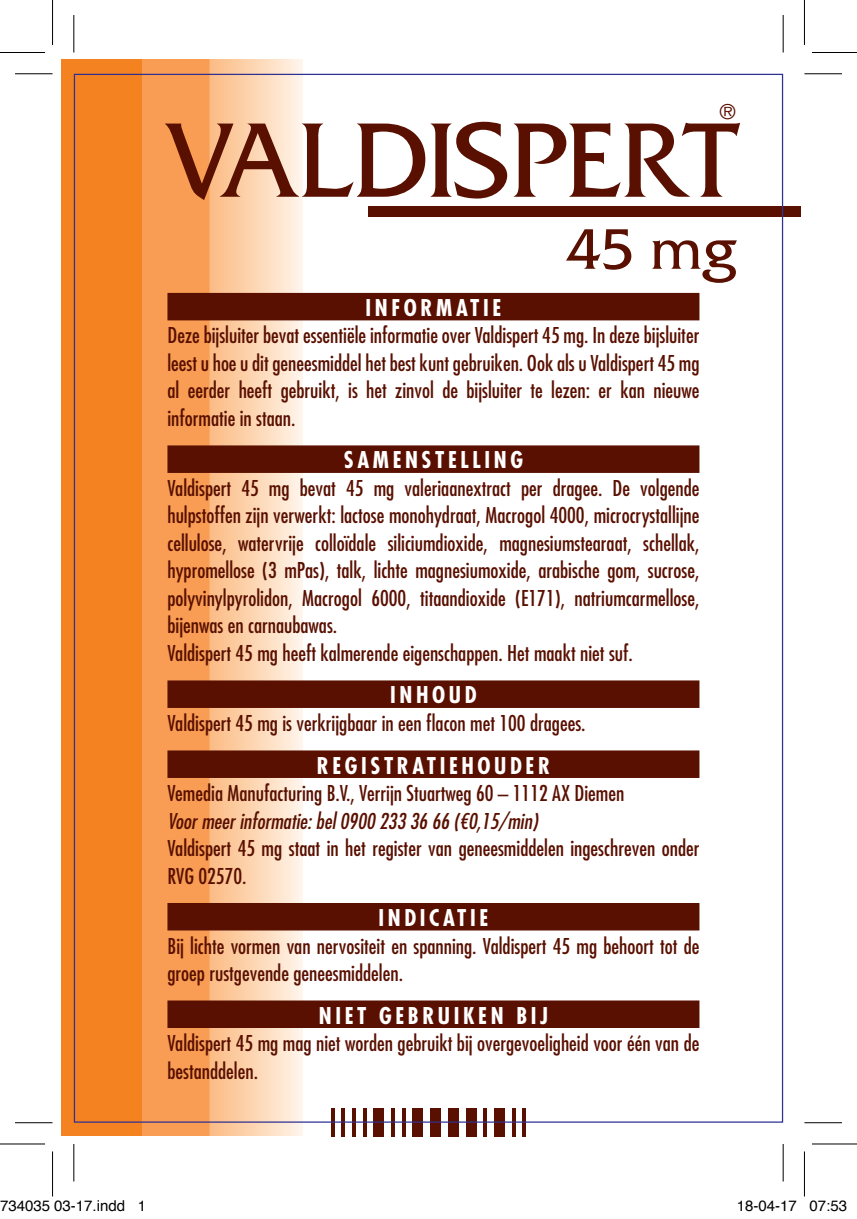
<style>
.page{position:relative;width:857px;height:1219px;background:#fff}
.page>*{position:absolute;margin:0;border:0;box-sizing:border-box;transform-origin:0 0}
.t1{font:111.25px "Friz Quadrata";letter-spacing:-.02em;color:#5a1000}
.t2{font:60px "Friz Quadrata";color:#5a1000}
.t3{font:700 condensed 22.5px "Futura Std";letter-spacing:.16em;color:#fff}
.t4{font:22.5px "Friz Quadrata";color:#5a1000}
.t5{font:condensed 21.25px/27.5px "Futura Std";color:#5a1000}
.t6{font:italic condensed 21.25px "Futura Std";color:#5a1000}
.t7{font:15px "Helvetica";color:#000}
</style>
<div class="page">
<hr style="left:301px;top:60px;width:2px;height:1076px;background:#fdf4f8">
<div style="left:61px;top:60px;width:81px;height:1076px;background:#f58220"></div>
<div style="left:142px;top:60px;width:68px;height:1076px;background:#f89d53"></div>
<hr style="left:209px;top:60px;width:2px;height:1076px;background:#fbbb85">
<div style="left:210px;top:60px;width:92px;height:1076px;background:linear-gradient(to right,#faba83,#fdf2e7)"></div>
<hr style="left:331px;top:1108px;width:3px;height:29px;background:#5a1000">
<hr style="left:341px;top:1108px;width:4px;height:29px;background:#5a1000">
<hr style="left:352px;top:1108px;width:4px;height:29px;background:#5a1000">
<svg style="left:363px;top:1108px;width:3px;height:29px"></svg>
<div style="left:373px;top:1108px;width:11px;height:29px;background:#5a1000"></div>
<hr style="left:391px;top:1108px;width:4px;height:29px;background:#5a1000">
<svg style="left:402px;top:1108px;width:3px;height:29px"></svg>
<div style="left:412px;top:1108px;width:11px;height:29px;background:#5a1000"></div>
<div style="left:430px;top:1108px;width:10px;height:29px;background:#5a1000"></div>
<div style="left:448px;top:1108px;width:10px;height:29px;background:#5a1000"></div>
<div style="left:465px;top:1108px;width:11px;height:29px;background:#5a1000"></div>
<hr style="left:483px;top:1108px;width:4px;height:29px;background:#5a1000">
<div style="left:494px;top:1108px;width:10px;height:29px;background:#5a1000"></div>
<svg style="left:512px;top:1108px;width:3px;height:29px"></svg>
<hr style="left:522px;top:1108px;width:4px;height:29px;background:#5a1000">
<div style="left:167px;top:293px;width:532px;height:27px;background:#5a1000"></div>
<div style="left:167px;top:445px;width:532px;height:28px;background:#5a1000"></div>
<div style="left:167px;top:680px;width:532px;height:28px;background:#5a1000"></div>
<div style="left:167px;top:750px;width:532px;height:28px;background:#5a1000"></div>
<div style="left:167px;top:903px;width:532px;height:27px;background:#5a1000"></div>
<div style="left:167px;top:1000px;width:532px;height:28px;background:#5a1000"></div>
<div style="left:368px;top:206px;width:432px;height:10px;background:#5a1000"></div>
<hr style="left:15px;top:73px;width:37px;height:1px;background:#000">
<hr style="left:804px;top:73px;width:37px;height:1px;background:#000">
<hr style="left:15px;top:1122px;width:37px;height:1px;background:#000">
<hr style="left:804px;top:1122px;width:37px;height:1px;background:#000">
<hr style="left:73px;top:15px;width:1px;height:37px;background:#000">
<hr style="left:73px;top:1144px;width:1px;height:37px;background:#000">
<hr style="left:782px;top:15px;width:1px;height:37px;background:#000">
<hr style="left:782px;top:1144px;width:1px;height:37px;background:#000">
<hr style="left:0;top:52px;width:45px;height:1px;background:#000">
<hr style="left:811px;top:52px;width:45px;height:1px;background:#000">
<hr style="left:0;top:1143px;width:45px;height:1px;background:#000">
<hr style="left:811px;top:1143px;width:45px;height:1px;background:#000">
<hr style="left:52px;top:0;width:1px;height:45px;background:#000">
<hr style="left:52px;top:1151px;width:1px;height:45px;background:#000">
<hr style="left:803px;top:0;width:1px;height:45px;background:#000">
<hr style="left:803px;top:1151px;width:1px;height:45px;background:#000">
<p class="t4" style="left:719px;top:99px;width:17px">®</p>
<h1 class="t1" style="left:167px;top:98px;width:571px">VALDISPERT</h1>
<h2 class="t2" style="left:566px;top:216px;width:172px">45 mg</h2>
<p class="t3" style="left:365px;top:294px;width:137px">INFORMATIE</p>
<p class="t5" style="left:167px;top:322px;width:533px;text-align:justify">Deze bijsluiter bevat essentiële informatie over Valdispert 45 mg. In deze bijsluiter leest u hoe u dit geneesmiddel het best kunt gebruiken. Ook als u Valdispert 45 mg al eerder heeft gebruikt, is het zinvol de bijsluiter te lezen: er kan nieuwe informatie in staan.</p>
<p class="t3" style="left:344px;top:446px;width:181px">SAMENSTELLING</p>
<p class="t5" style="left:167px;top:474px;width:533px">Valdispert 45 mg bevat 45 mg valeriaanextract per dragee. De volgende hulpstoffen zijn verwerkt: lactose monohydraat, Macrogol 4000, microcrystallijne cellulose, watervrije colloïdale siliciumdioxide, magnesiumstearaat, schellak, hypromellose (3 mPas), talk, lichte magnesiumoxide, arabische gom, sucrose, polyvinylpyrolidon, Macrogol 6000, titaandioxide (E171), natriumcarmellose, bijenwas en carnaubawas.<br>Valdispert 45 mg heeft kalmerende eigenschappen. Het maakt niet suf.</p>
<p class="t3" style="left:390px;top:681px;width:88px">INHOUD</p>
<p class="t5" style="left:167px;top:709px;width:419px">Valdispert 45 mg is verkrijgbaar in een flacon met 100 dragees.</p>
<p class="t3" style="left:317px;top:751px;width:234px">REGISTRATIEHOUDER</p>
<p class="t5" style="left:167px;top:779px;width:458px">Vemedia Manufacturing B.V., Verrijn Stuartweg 60 – 1112 AX Diemen</p>
<p class="t6" style="left:167px;top:808px;width:372px">Voor meer informatie: bel 0900 233 36 66 (€0,15/min)</p>
<p class="t5" style="left:167px;top:834px;width:533px">Valdispert 45 mg staat in het register van geneesmiddelen ingeschreven onder<br>RVG 02570.</p>
<p class="t3" style="left:378px;top:904px;width:111px">INDICATIE</p>
<p class="t5" style="left:167px;top:932px;width:533px">Bij lichte vormen van nervositeit en spanning. Valdispert 45 mg behoort tot de groep rustgevende geneesmiddelen.</p>
<p class="t3" style="left:319px;top:1001px;width:230px">NIET GEBRUIKEN BIJ</p>
<p class="t5" style="left:167px;top:1029px;width:533px">Valdispert 45 mg mag niet worden gebruikt bij overgevoeligheid voor één van de bestanddelen.</p>
<p class="t7" style="left:0;top:1195px;width:147px">734035 03-17.indd 1</p>
<p class="t7" style="left:736px;top:1195px;width:112px">18-04-17 07:53</p>
</div>
